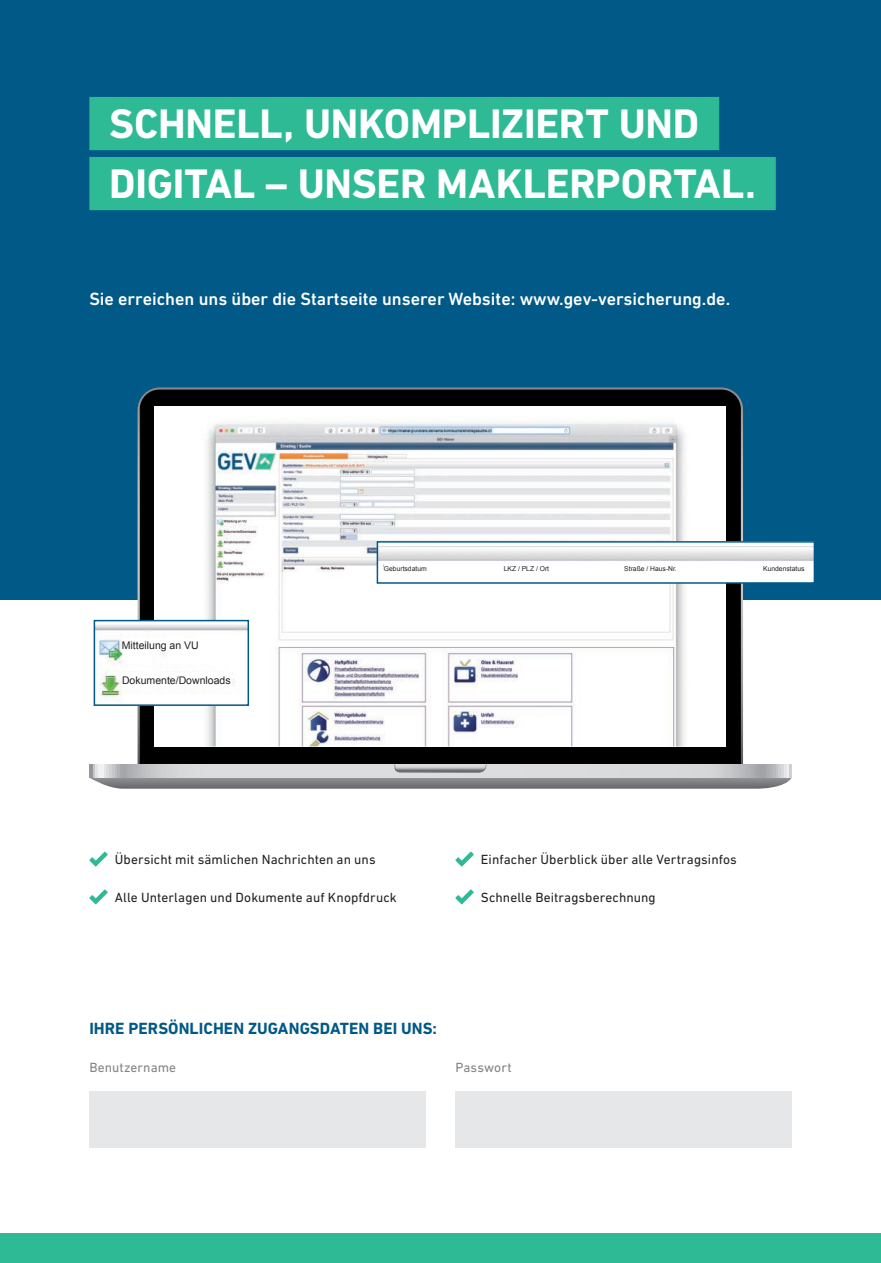
<style>
.page{position:relative;width:881px;height:1263px;background:#fff}
.page>*{position:absolute;margin:0;border:0;box-sizing:border-box;transform-origin:0 0}
.t1{font:700 42px/60px "DIN Next LT Pro";letter-spacing:-.005em;color:#fff}
.t2{font:500 18px "DIN Next LT Pro";color:#fff}
.t3{font:700 16.5px "DIN Next LT Pro";letter-spacing:.005em;color:#005986}
.t4{font:13.5px "DIN Next LT Pro";letter-spacing:.005em;color:#231f20}
.t5{font:13.5px "DIN Next LT Pro";letter-spacing:.01em;color:#808285}
.t6{font:10.5px "Arial";color:#231f20}
.t7{font:6.75px "Arial";color:#231f20}
</style>
<div class="page">
<div style="left:0;top:1233px;width:880px;height:30px;background:#2dba95"></div>
<div style="left:0;top:0;width:880px;height:600px;background:#005986"></div>
<div style="left:89px;top:1091px;width:336px;height:57px;background:#e6e7e9"></div>
<div style="left:455px;top:1091px;width:336px;height:57px;background:#e6e7e9"></div>
<svg style="left:89px;top:851px;width:19px;height:16px"></svg>
<svg style="left:89px;top:889px;width:19px;height:15px"></svg>
<svg style="left:455px;top:851px;width:18px;height:16px"></svg>
<svg style="left:455px;top:889px;width:18px;height:15px"></svg>
<svg style="left:139px;top:389px;width:602px;height:375px;background:#080909"></svg>
<svg style="left:90px;top:764px;width:701px;height:25px;background:#aeafb1"></svg>
<div style="left:155px;top:406px;width:570px;height:341px;background:#fff"></div>
<img style="left:202px;top:421px;width:483px;height:325px">
<img style="left:97px;top:623px;width:149px;height:80px">
<div style="left:94px;top:620px;width:155px;height:86px;border:2px solid #005986"></div>
<div style="left:122px;top:639px;width:86px;height:13px;background:#fff"></div>
<div style="left:122px;top:672px;width:110px;height:16px;background:#fff"></div>
<img style="left:379px;top:544px;width:432px;height:37px">
<div style="left:376px;top:541px;width:438px;height:43px;border:2px solid #005986"></div>
<div style="left:384px;top:562px;width:420px;height:12px;background:#fff"></div>
<div style="left:89px;top:97px;width:630px;height:53px;background:#2dba95"></div>
<div style="left:89px;top:157px;width:686px;height:53px;background:#2dba95"></div>
<h1 class="t1" style="left:109px;top:93px;width:648px">SCHNELL, UNKOMPLIZIERT UND<br>DIGITAL – UNSER MAKLERPORTAL.</h1>
<h2 class="t2" style="left:89px;top:288px;width:642px">Sie erreichen uns über die Startseite unserer Website: www.gev-versicherung.de.</h2>
<p class="t6" style="left:122px;top:639px;width:79px">Mitteilung an VU</p>
<p class="t6" style="left:122px;top:673px;width:110px">Dokumente/Downloads</p>
<p class="t7" style="left:384px;top:564px;width:44px">Geburtsdatum</p>
<p class="t7" style="left:503px;top:564px;width:47px">LKZ / PLZ / Ort</p>
<p class="t7" style="left:624px;top:564px;width:54px">Straße / Haus-Nr.</p>
<p class="t7" style="left:762px;top:564px;width:43px">Kundenstatus</p>
<p class="t4" style="left:115px;top:852px;width:262px">Übersicht mit sämlichen Nachrichten an uns</p>
<p class="t4" style="left:115px;top:890px;width:283px">Alle Unterlagen und Dokumente auf Knopfdruck</p>
<p class="t4" style="left:480px;top:852px;width:257px">Einfacher Überblick über alle Vertragsinfos</p>
<p class="t4" style="left:480px;top:890px;width:176px">Schnelle Beitragsberechnung</p>
<p class="t3" style="left:89px;top:1019px;width:349px">IHRE PERSÖNLICHEN ZUGANGSDATEN BEI UNS:</p>
<p class="t5" style="left:89px;top:1060px;width:88px">Benutzername</p>
<p class="t5" style="left:455px;top:1060px;width:58px">Passwort</p>
</div>
